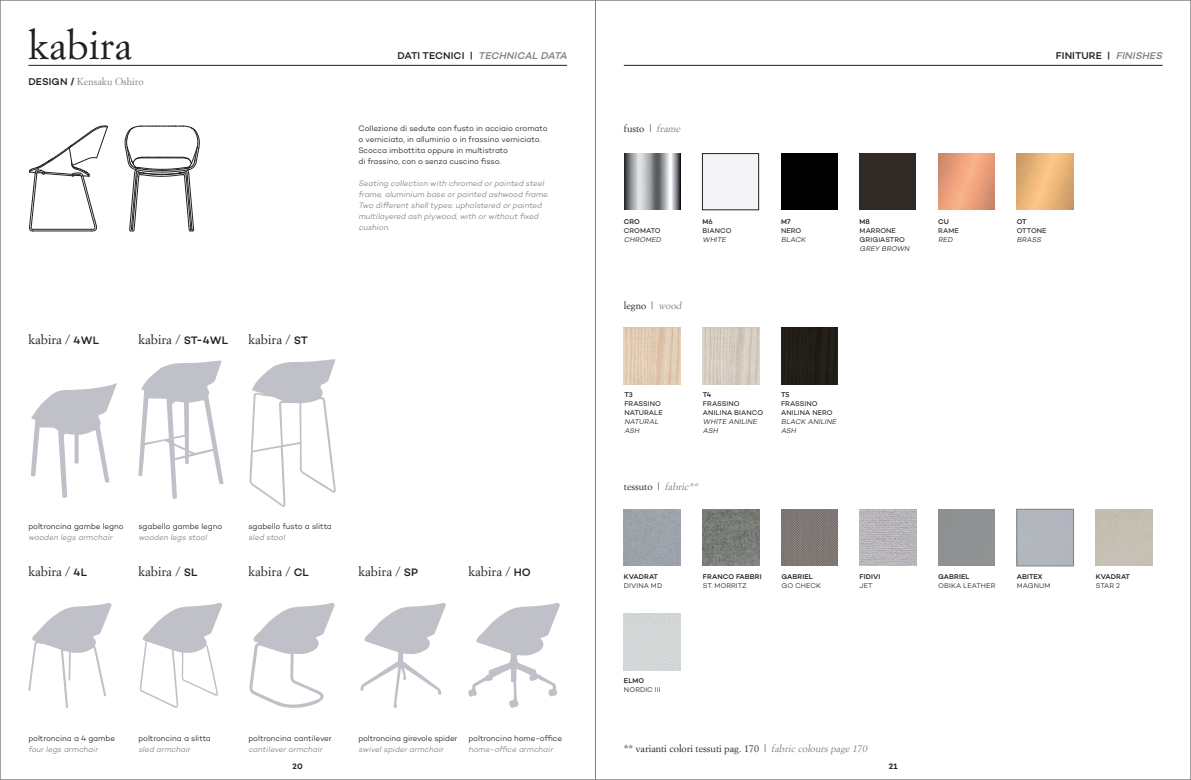
<style>
.page{position:relative;width:1191px;height:780px;background:#fff}
.page>*{position:absolute;margin:0;border:0;box-sizing:border-box;transform-origin:0 0}
.Titolo{font:40px "Simoncini Garamond Std";color:#231f20}
.Titolo-2{font:13px "Simoncini Garamond Std";color:#231f20}
.Tit_dimensioni{font:10px "Simoncini Garamond Std";color:#231f20}
.t1{font:italic 500 10px "Campton";color:#808285}
.t2{font:10px "Simoncini Garamond Std";color:#808285}
.t3{font:500 10px "Campton";letter-spacing:.01em;color:#231f20}
.Descrizione_ING{font:italic 300 8px/11px "Campton";color:#808285}
.Descrizione{font:300 8px/11px "Campton";letter-spacing:-.005em;color:#231f20}
.Dimensioni{font:300 8px "Campton";letter-spacing:-.005em;color:#231f20}
.Dimensioni_ENG{font:italic 300 8px "Campton";color:#808285}
.Dimensioni_ENG-2{font:300 8px "Campton";letter-spacing:-.015em;color:#231f20}
.Dimensioni-2{font:italic 300 8px "Campton";color:#808285}
.t4{font:600 8px "Campton";color:#231f20}
.CODICI{font:7px/9px "Campton";letter-spacing:.01em;color:#231f20}
.CODICI_MEDIUM{font:500 7px "Campton";letter-spacing:.01em;color:#231f20}
.CODICI_ENG{font:italic 300 7px/9px "Campton";color:#231f20}
.CODICI_MEDIUM-2{font:300 7px "Campton";letter-spacing:.01em;color:#231f20}
.s1{font-style:normal;color:#231f20}
.s2{font-style:italic;color:#808285}
.s3{font-family:"Campton";font-weight:500;color:#231f20}
.s4{font-family:"Campton";font-weight:500;font-size:11px}
</style>
<div class="page">
<hr style="left:624px;top:65px;width:538px;height:1px;background:#231f20">
<img style="left:624px;top:153px;width:56px;height:57px">
<img style="left:938px;top:154px;width:56px;height:56px">
<div style="left:781px;top:153px;width:56px;height:57px;background:#000"></div>
<div style="left:859px;top:153px;width:56px;height:57px;background:#302a27"></div>
<div style="left:702px;top:153px;width:56px;height:57px;background:#f4f4f7"></div>
<div style="left:702px;top:153px;width:56px;height:57px;border:1px solid #231f20"></div>
<img style="left:1016px;top:154px;width:57px;height:56px">
<hr style="left:28px;top:65px;width:539px;height:1px;background:#231f20">
<svg style="left:29px;top:126px;width:79px;height:106px"></svg>
<svg style="left:125px;top:126px;width:75px;height:106px"></svg>
<svg style="left:28px;top:603px;width:84px;height:105px"></svg>
<svg style="left:249px;top:603px;width:86px;height:105px"></svg>
<svg style="left:140px;top:603px;width:82px;height:105px"></svg>
<svg style="left:360px;top:603px;width:86px;height:105px"></svg>
<svg style="left:468px;top:603px;width:92px;height:105px"></svg>
<div style="left:624px;top:509px;width:56px;height:57px;background:#9da3aa"></div>
<img style="left:702px;top:509px;width:57px;height:57px">
<img style="left:781px;top:509px;width:56px;height:57px">
<img style="left:859px;top:509px;width:57px;height:57px">
<div style="left:1016px;top:509px;width:57px;height:57px;border:1px solid #808285"></div>
<svg style="left:31px;top:383px;width:86px;height:114px"></svg>
<svg style="left:138px;top:360px;width:86px;height:139px"></svg>
<svg style="left:249px;top:359px;width:87px;height:148px"></svg>
<img style="left:624px;top:327px;width:56px;height:57px">
<img style="left:702px;top:327px;width:57px;height:57px">
<div style="left:781px;top:327px;width:56px;height:57px;background:#221f18"></div>
<hr style="left:595px;top:0;width:1px;height:780px;background:#808285">
<p class="Titolo" style="left:28px;top:21px;width:105px">kabira</p>
<p class="t1" style="left:397px;top:49px;width:174px"><span class="s1">DAT I T E C N I C I |</span> TECHNICAL DATA</p>
<p class="t3" style="left:1055px;top:50px;width:110px">FINITURE | <span class="s2">FINISHES</span></p>
<p class="t2" style="left:28px;top:75px;width:117px"><span class="s3">DESIGN /</span> Kensaku Oshiro</p>
<p class="Descrizione" style="left:358px;top:123px;width:191px">Collezione di sedute con fusto in acciaio cromato o verniciato, in alluminio o in frassino verniciato.</p>
<p class="Descrizione" style="left:358px;top:145px;width:151px">Scocca imbottita oppure in multistrato</p>
<p class="Descrizione" style="left:358px;top:156px;width:144px">di frassino, con o senza cuscino fisso.</p>
<p class="Descrizione_ING" style="left:358px;top:178px;width:194px">Seating collection with chromed orpainted steel frame,aluminium base orpainted ashwood frame.</p>
<p class="Descrizione_ING" style="left:358px;top:200px;width:187px">Two different shelltypes:upholstered orpainted multilayered ash plywood,with orwithout fixed cushion.</p>
<p class="Tit_dimensioni" style="left:624px;top:123px;width:60px">fusto | <span class="s2">frame</span></p>
<p class="CODICI_MEDIUM" style="left:624px;top:217px;width:18px">CRO</p>
<p class="CODICI" style="left:624px;top:226px;width:38px">CROMATO</p>
<p class="CODICI_ENG" style="left:624px;top:235px;width:40px">CHROMED</p>
<p class="CODICI_MEDIUM" style="left:702px;top:217px;width:12px">M6</p>
<p class="CODICI" style="left:702px;top:226px;width:31px">BIANCO</p>
<p class="CODICI_ENG" style="left:702px;top:235px;width:27px">WHITE</p>
<p class="CODICI_MEDIUM" style="left:781px;top:217px;width:11px">M7</p>
<p class="CODICI" style="left:781px;top:226px;width:22px">NERO</p>
<p class="CODICI_ENG" style="left:781px;top:235px;width:28px">BLACK</p>
<p class="CODICI_MEDIUM" style="left:859px;top:217px;width:12px">M8</p>
<p class="CODICI" style="left:859px;top:226px;width:47px">MARRONE<br>GRIGIASTRO</p>
<p class="CODICI_ENG" style="left:859px;top:244px;width:53px">GREY BROWN</p>
<p class="CODICI_MEDIUM" style="left:938px;top:217px;width:12px">CU</p>
<p class="CODICI" style="left:938px;top:226px;width:22px">RAME</p>
<p class="CODICI_ENG" style="left:938px;top:235px;width:17px">RED</p>
<p class="CODICI_MEDIUM" style="left:1016px;top:217px;width:11px">OT</p>
<p class="CODICI" style="left:1016px;top:226px;width:31px">OTTONE</p>
<p class="CODICI_ENG" style="left:1016px;top:235px;width:27px">BRASS</p>
<p class="Tit_dimensioni" style="left:624px;top:299px;width:61px">legno | <span class="s2">wood</span></p>
<p class="Titolo-2" style="left:28px;top:331px;width:72px">kabira / <span class="s4">4WL</span></p>
<p class="Titolo-2" style="left:138px;top:331px;width:91px">kabira / <span class="s4">ST-4WL</span></p>
<p class="Titolo-2" style="left:248px;top:331px;width:61px">kabira / <span class="s4">ST</span></p>
<p class="CODICI_MEDIUM" style="left:624px;top:390px;width:10px">T3</p>
<p class="CODICI" style="left:624px;top:399px;width:40px">FRASSINO<br>NATURALE</p>
<p class="CODICI_ENG" style="left:624px;top:417px;width:37px">NATURAL</p>
<p class="CODICI_ENG" style="left:624px;top:426px;width:18px">ASH</p>
<p class="CODICI_MEDIUM" style="left:703px;top:390px;width:10px">T4</p>
<p class="CODICI" style="left:703px;top:399px;width:38px">FRASSINO</p>
<p class="CODICI" style="left:703px;top:408px;width:62px">ANILINA BIANCO</p>
<p class="CODICI_ENG" style="left:703px;top:417px;width:57px">WHITE ANILINE<br>ASH</p>
<p class="CODICI_MEDIUM" style="left:781px;top:390px;width:10px">T5</p>
<p class="CODICI" style="left:781px;top:399px;width:38px">FRASSINO</p>
<p class="CODICI" style="left:781px;top:408px;width:53px">ANILINA NERO</p>
<p class="CODICI_ENG" style="left:781px;top:417px;width:58px">BLACK ANILINE</p>
<p class="CODICI_ENG" style="left:781px;top:426px;width:18px">ASH</p>
<p class="Tit_dimensioni" style="left:624px;top:480px;width:78px">tessuto | <span class="s2">fabric**</span></p>
<p class="Dimensioni" style="left:28px;top:521px;width:97px">poltroncina gambe legno</p>
<p class="Dimensioni_ENG" style="left:28px;top:532px;width:87px">wooden legs armchair</p>
<p class="Dimensioni" style="left:138px;top:521px;width:86px">sgabello gambe legno</p>
<p class="Dimensioni_ENG" style="left:138px;top:532px;width:72px">wooden legs stool</p>
<p class="Dimensioni" style="left:248px;top:521px;width:85px">sgabello fusto a slitta</p>
<p class="Dimensioni_ENG" style="left:248px;top:532px;width:40px">sled stool</p>
<p class="Titolo-2" style="left:28px;top:563px;width:60px">kabira / <span class="s4">4L</span></p>
<p class="Titolo-2" style="left:138px;top:563px;width:61px">kabira / <span class="s4">SL</span></p>
<p class="Titolo-2" style="left:248px;top:563px;width:62px">kabira / <span class="s4">CL</span></p>
<p class="Titolo-2" style="left:358px;top:563px;width:61px">kabira / <span class="s4">SP</span></p>
<p class="Titolo-2" style="left:468px;top:563px;width:64px">kabira / <span class="s4">HO</span></p>
<p class="CODICI_MEDIUM" style="left:624px;top:572px;width:36px">KVADRAT</p>
<p class="CODICI_MEDIUM-2" style="left:624px;top:581px;width:40px">DIVINA MD</p>
<p class="CODICI_MEDIUM" style="left:703px;top:572px;width:60px">FRANCO FABBRI</p>
<p class="CODICI_MEDIUM-2" style="left:703px;top:581px;width:45px">ST. MORRITZ</p>
<p class="CODICI_MEDIUM" style="left:781px;top:572px;width:33px">GABRIEL</p>
<p class="CODICI_MEDIUM-2" style="left:781px;top:581px;width:41px">GO CHECK</p>
<p class="CODICI_MEDIUM" style="left:859px;top:572px;width:22px">FIDIVI</p>
<p class="CODICI_MEDIUM-2" style="left:859px;top:581px;width:15px">JET</p>
<p class="CODICI_MEDIUM" style="left:938px;top:572px;width:33px">GABRIEL</p>
<p class="CODICI_MEDIUM-2" style="left:938px;top:581px;width:59px">OBIKA LEATHER</p>
<p class="CODICI_MEDIUM" style="left:1016px;top:572px;width:27px">ABITEX</p>
<p class="CODICI_MEDIUM-2" style="left:1016px;top:581px;width:35px">MAGNUM</p>
<p class="CODICI_MEDIUM" style="left:1096px;top:572px;width:36px">KVADRAT</p>
<p class="CODICI_MEDIUM-2" style="left:1096px;top:581px;width:26px">STAR 2</p>
<p class="Dimensioni" style="left:28px;top:733px;width:88px">poltroncina a 4 gambe</p>
<p class="Dimensioni_ENG" style="left:28px;top:744px;width:73px">fourlegs armchair</p>
<p class="Dimensioni" style="left:138px;top:733px;width:74px">poltroncina a slitta</p>
<p class="Dimensioni_ENG" style="left:138px;top:744px;width:55px">sled armchair</p>
<p class="Dimensioni" style="left:248px;top:733px;width:85px">poltroncina cantilever</p>
<p class="Dimensioni_ENG" style="left:248px;top:744px;width:77px">cantileverarmchair</p>
<p class="Dimensioni_ENG-2" style="left:358px;top:733px;width:101px">poltroncina girevole spider</p>
<p class="Dimensioni_ENG" style="left:358px;top:744px;width:88px">swivelspiderarmchair</p>
<p class="Dimensioni" style="left:468px;top:733px;width:95px">poltroncina home-office</p>
<p class="Dimensioni-2" style="left:468px;top:744px;width:88px">home-office armchair</p>
<p class="CODICI_MEDIUM" style="left:624px;top:676px;width:22px">ELMO</p>
<p class="CODICI_MEDIUM-2" style="left:624px;top:685px;width:38px">NORDIC III</p>
<p class="Tit_dimensioni" style="left:624px;top:742px;width:247px">** varianti colori tessuti pag. 170 | <span class="s2">fabric colourspage 170</span></p>
<p class="t4" style="left:293px;top:761px;width:12px">20</p>
<p class="t4" style="left:889px;top:761px;width:10px">21</p>
</div>
